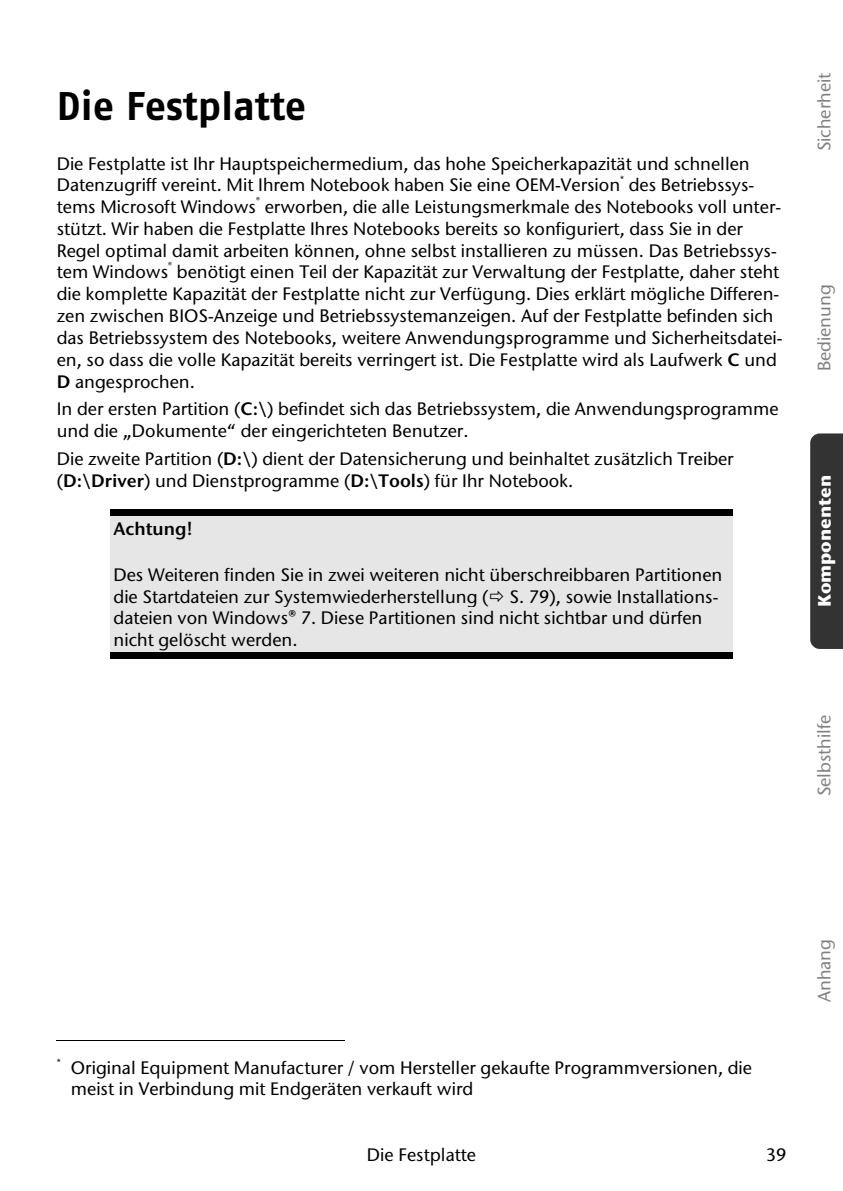
<style>
.page{position:relative;width:843px;height:1191px;background:#fff}
.page>*{position:absolute;margin:0;border:0;box-sizing:border-box;transform-origin:0 0}
.t1{font:700 40px "Medion MD";color:#000}
.t2{font:18px/21.8px "ITC Stone Sans";color:#000}
.t3{font:18px "ITC Stone Sans";color:#808080}
.t4{font:700 18px "ITC Stone Sans";color:#fff}
.t5{font:600 18px "ITC Stone Sans";color:#000}
.t6{font:9px "ITC Stone Sans";color:#000}
.s1{font-weight:600}
</style>
<div class="page">
<div style="left:810px;top:433px;width:32px;height:216px;background:#333"></div>
<div style="left:110px;top:516px;width:622px;height:36px;background:#e6e6e6"></div>
<div style="left:110px;top:510px;width:622px;height:6px;background:#000"></div>
<div style="left:110px;top:552px;width:622px;height:33px;background:#e6e6e6"></div>
<div style="left:110px;top:585px;width:622px;height:22px;background:#e6e6e6"></div>
<div style="left:110px;top:607px;width:622px;height:22px;background:#e6e6e6"></div>
<div style="left:110px;top:629px;width:622px;height:23px;background:#e6e6e6"></div>
<div style="left:110px;top:652px;width:622px;height:6px;background:#000"></div>
<hr style="left:57px;top:1040px;width:288px;height:1px;background:#000">
<h1 class="t1" style="left:57px;top:91px;width:251px">Die Festplatte</h1>
<p class="t2" style="left:57px;top:154px;width:694px">Die Festplatte ist Ihr Hauptspeichermedium, das hohe Speicherkapazität und schnellen<br>Datenzugriff vereint. Mit Ihrem Notebook haben Sie eine OEM-Version</p>
<p class="t6" style="left:620px;top:176px;width:5px">*</p>
<p class="t2" style="left:628px;top:176px;width:127px">des Betriebssys-</p>
<p class="t6" style="left:256px;top:197px;width:5px">®</p>
<p class="t2" style="left:57px;top:198px;width:725px;text-indent:208px">erworben, die alle Leistungsmerkmale des Notebooks voll unter&shy;stützt. Wir haben die Festplatte Ihres Notebooks bereits so konfiguriert, dass Sie in der Regel optimal damit arbeiten können, ohne selbst installieren zu müssen. Das Betriebssys&shy;tem Windows</p>
<p class="t2" style="left:57px;top:198px;width:201px">tems Microsoft Windows</p>
<p class="t6" style="left:168px;top:263px;width:5px">®</p>
<p class="t2" style="left:57px;top:263px;width:727px;text-indent:120px">benötigt einen Teil der Kapazität zur Verwaltung der Festplatte, daher steht die komplette Kapazität der Festplatte nicht zur Verfügung. Dies erklärt mögliche Differen&shy;zen zwischen BIOS-Anzeige und Betriebssystemanzeigen. Auf der Festplatte befinden sich das Betriebssystem des Notebooks, weitere Anwendungsprogramme und Sicherheitsdatei&shy;en, so dass die volle Kapazität bereits verringert ist. Die Festplatte wird als Laufwerk <span class="s1">C</span> und <span class="s1">D</span> angesprochen.</p>
<p class="t2" style="left:57px;top:400px;width:723px">In der ersten Partition (<span class="s1">C:\</span>) befindet sich das Betriebssystem, die Anwendungsprogramme und die „Dokumente“ der eingerichteten Benutzer.</p>
<p class="t2" style="left:57px;top:450px;width:678px">Die zweite Partition (<span class="s1">D:\</span>) dient der Datensicherung und beinhaltet zusätzlich Treiber (<span class="s1">D:\Driver</span>) und Dienstprogramme (<span class="s1">D:\Tools</span>) für Ihr Notebook.</p>
<p class="t5" style="left:113px;top:522px;width:81px">Achtung!</p>
<p class="t2" style="left:113px;top:565px;width:610px">Des Weiteren finden Sie in zwei weiteren nicht überschreibbaren Partitionen die Startdateien zur Systemwiederherstellung ( S. 79), sowie Installations&shy;dateien von Windows® 7. Diese Partitionen sind nicht sichtbar und dürfen nicht gelöscht werden.</p>
<p class="t3" style="left:816px;top:151px;width:80px;rotate:-90deg">Sicherheit</p>
<p class="t3" style="left:816px;top:371px;width:88px;rotate:-90deg">Bedienung</p>
<p class="t4" style="left:817px;top:607px;width:134px;rotate:-90deg">Komponenten</p>
<p class="t3" style="left:816px;top:796px;width:83px;rotate:-90deg">Selbsthilfe</p>
<p class="t6" style="left:57px;top:1058px;width:5px">*</p>
<p class="t2" style="left:71px;top:1058px;width:682px">Original Equipment Manufacturer / vom Hersteller gekaufte Programmversionen, die meist in Verbindung mit Endgeräten verkauft wird</p>
<p class="t2" style="left:367px;top:1145px;width:111px">Die Festplatte</p>
<p class="t2" style="left:765px;top:1145px;width:22px">39</p>
<p class="t3" style="left:816px;top:1002px;width:64px;rotate:-90deg">Anhang</p>
</div>
